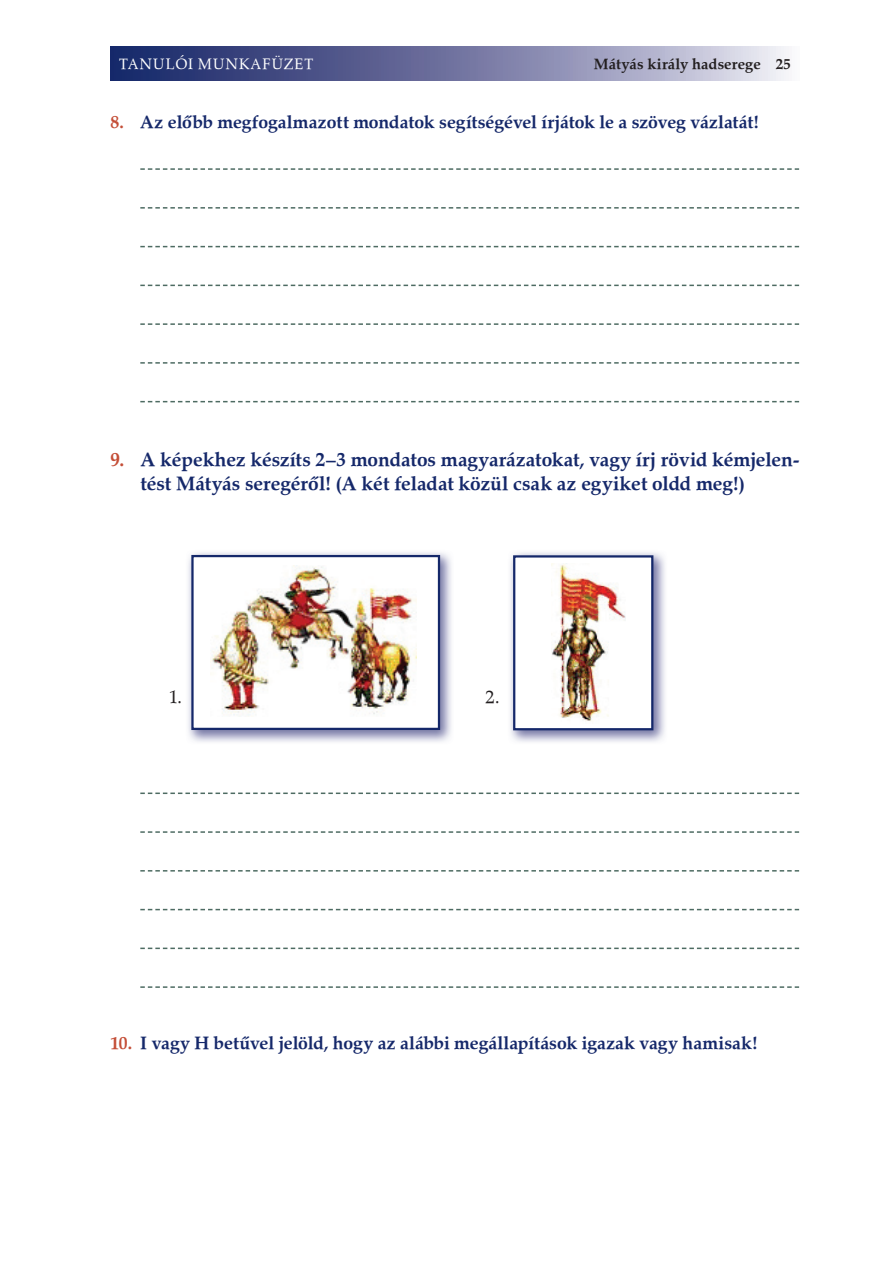
<style>
.page{position:relative;width:893px;height:1263px;background:#fff}
.page>*{position:absolute;margin:0;border:0;box-sizing:border-box;transform-origin:0 0}
.t1{font:700 19.5px/24px "Zapf Calligraphic 801 PFL";letter-spacing:-.005em;color:#15286a}
.t2{font:700 18px "Zapf Calligraphic 801 PFL";letter-spacing:-.01em;color:#15286a}
.t3{font:18px "Zapf Calligraphic 801 PFL";color:#231f20}
.t4{font:700 15px "Zapf Calligraphic 801 PFL";letter-spacing:.005em;color:#231f20}
.t5{font:15px "Zapf Calligraphic 801 PFL";letter-spacing:.085em;color:#fff}
.s1{color:#c44e37}
</style>
<div class="page">
<svg style="left:111px;top:46px;width:675px;height:34px;background:#757aa4"></svg>
<svg style="left:140px;top:168px;width:659px;height:2px"></svg>
<svg style="left:140px;top:207px;width:659px;height:2px"></svg>
<svg style="left:140px;top:246px;width:659px;height:1px"></svg>
<svg style="left:140px;top:285px;width:659px;height:1px"></svg>
<svg style="left:140px;top:323px;width:659px;height:2px"></svg>
<svg style="left:140px;top:362px;width:659px;height:2px"></svg>
<svg style="left:140px;top:401px;width:659px;height:1px"></svg>
<svg style="left:140px;top:792px;width:659px;height:2px"></svg>
<svg style="left:140px;top:831px;width:659px;height:2px"></svg>
<svg style="left:140px;top:870px;width:659px;height:1px"></svg>
<svg style="left:140px;top:909px;width:659px;height:1px"></svg>
<svg style="left:140px;top:947px;width:659px;height:2px"></svg>
<svg style="left:140px;top:986px;width:659px;height:2px"></svg>
<img style="left:188px;top:552px;width:263px;height:190px">
<img style="left:188px;top:690px;width:263px;height:13px">
<div style="left:192px;top:556px;width:247px;height:173px;background:#fff"></div>
<img style="left:210px;top:566px;width:207px;height:150px">
<div style="left:191px;top:555px;width:249px;height:175px;border:2px solid #15286a"></div>
<img style="left:510px;top:552px;width:155px;height:190px">
<div style="left:514px;top:556px;width:138px;height:173px;background:#fff"></div>
<img style="left:551px;top:564px;width:75px;height:158px">
<div style="left:513px;top:555px;width:140px;height:175px;border:2px solid #15286a"></div>
<p class="t5" style="left:119px;top:54px;width:196px">TANULÓI MUNKAFÜZET</p>
<p class="t4" style="left:594px;top:54px;width:199px">Mátyás király hadserege 25</p>
<p class="t2" style="left:111px;top:111px;width:650px"><span class="s1">8.</span> az előbb megfogalmazott mondatok segítségével írjátok le a szöveg vázlatát!</p>
<p class="t1" style="left:140px;top:447px;width:661px;text-indent:-30px"><span class="s1">9.</span> A képekhez készíts 2–3 mondatos magyarázatokat, vagy írj rövid kémjelen&shy;tést mátyás seregéről! (a két feladat közül csak az egyiket oldd meg!)</p>
<p class="t3" style="left:169px;top:685px;width:14px">1.</p>
<p class="t3" style="left:486px;top:685px;width:15px">2.</p>
<p class="t2" style="left:111px;top:1031px;width:648px"><span class="s1">10.</span> i vagy h betűvel jelöld, hogy az alábbi megállapítások igazak vagy hamisak!</p>
</div>
